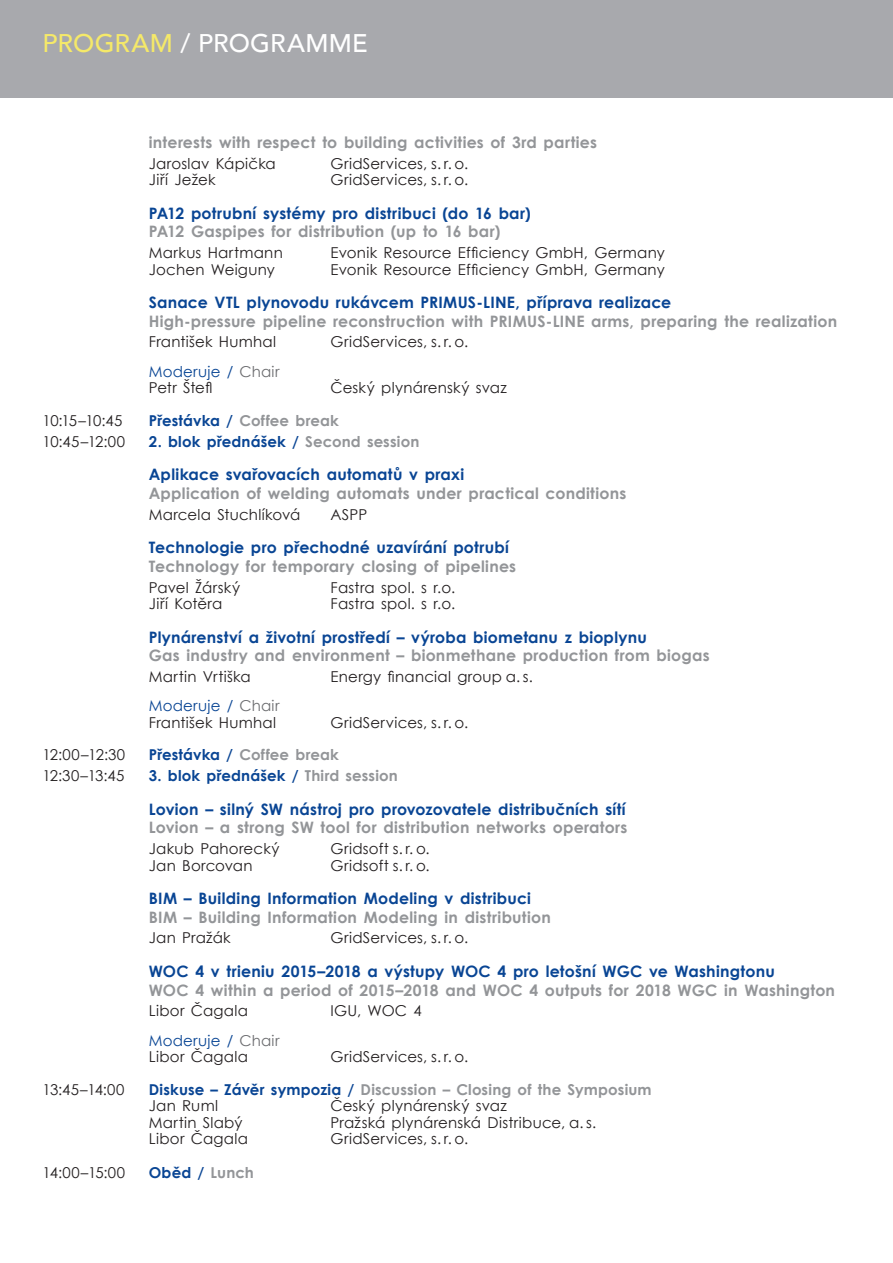
<style>
.page{position:relative;width:893px;height:1263px;background:#fff}
.page>*{position:absolute;margin:0;border:0;box-sizing:border-box;transform-origin:0 0}
.t1{font:500 25.5px "Avenir";letter-spacing:.01em;color:#fff}
.t2{font:700 15.75px "Century Gothic";letter-spacing:.015em;color:#939598}
.t3{font:700 15.75px "Century Gothic";letter-spacing:.015em;color:#094594}
.t4{font:15px/16.5px "Century Gothic";letter-spacing:.015em;color:#231f20}
.t5{font:700 15px/16.5px "Century Gothic";letter-spacing:.01em;color:#939598}
.t6{font:700 15px "Century Gothic";letter-spacing:.01em;color:#094594}
.t7{font:15px/16.5px "Century Gothic";letter-spacing:.01em;color:#094594}
.s1{color:#f5e969}
.s2{color:#6c6d70}
.s3{color:#231f20}
.s4{color:#094594}
.s5{color:#939598}
.s6{font-weight:400;color:#231f20}
</style>
<div class="page">
<div style="left:0;top:0;width:893px;height:98px;background:#a8a9ad"></div>
<h1 class="t1" style="left:43px;top:21px;width:327px"><span class="s1">PROGRAM</span> / PROGRAMME</h1>
<p class="t2" style="left:149px;top:130px;width:450px">interests with respect to building activities of 3rd parties</p>
<p class="t4" style="left:149px;top:155px;width:129px">Jaroslav Kápička</p>
<p class="t4" style="left:331px;top:155px;width:139px">GridServices, s. r. o.</p>
<p class="t4" style="left:149px;top:171px;width:68px">Jiří Ježek</p>
<p class="t4" style="left:331px;top:171px;width:139px">GridServices, s. r. o.</p>
<p class="t3" style="left:149px;top:201px;width:383px">PA12 potrubní systémy pro distribuci (do 16 bar)</p>
<p class="t2" style="left:149px;top:220px;width:353px">PA12 Gaspipes for distribution (up to 16 bar)</p>
<p class="t4" style="left:149px;top:244px;width:135px">Markus Hartmann</p>
<p class="t4" style="left:331px;top:244px;width:336px">Evonik Resource Efficiency GmbH, Germany</p>
<p class="t4" style="left:149px;top:261px;width:127px">Jochen Weiguny</p>
<p class="t4" style="left:331px;top:261px;width:336px">Evonik Resource Efficiency GmbH, Germany</p>
<p class="t3" style="left:149px;top:290px;width:524px">Sanace VTL plynovodu rukávcem PRIMUS-LINE, příprava realizace</p>
<p class="t2" style="left:149px;top:309px;width:690px">High-pressure pipeline reconstruction with PRIMUS-LINE arms, preparing the realization</p>
<p class="t4" style="left:149px;top:334px;width:129px">František Humhal</p>
<p class="t4" style="left:331px;top:334px;width:139px">GridServices, s. r. o.</p>
<p class="t7" style="left:149px;top:363px;width:132px">Moderuje / <span class="s2">Chair<br></span><span class="s3">Petr Štefl</span></p>
<p class="t4" style="left:331px;top:379px;width:178px">Český plynárenský svaz</p>
<p class="t4" style="left:43px;top:412px;width:82px">10:15–10:45</p>
<p class="t5" style="left:149px;top:412px;width:192px"><span class="s4">Přestávka /</span> Coffee break</p>
<p class="t4" style="left:43px;top:433px;width:84px">10:45–12:00</p>
<p class="t6" style="left:149px;top:430px;width:272px">2. blok přednášek / <span class="s5">Second session</span></p>
<p class="t3" style="left:149px;top:462px;width:317px">Aplikace svařovacích automatů v praxi</p>
<p class="t2" style="left:149px;top:481px;width:479px">Application of welding automats under practical conditions</p>
<p class="t4" style="left:149px;top:506px;width:153px">Marcela Stuchlíková</p>
<p class="t4" style="left:331px;top:506px;width:38px">ASPP</p>
<p class="t3" style="left:149px;top:535px;width:362px">Technologie pro přechodné uzavírání potrubí</p>
<p class="t2" style="left:149px;top:554px;width:369px">Technology for temporary closing of pipelines</p>
<p class="t4" style="left:149px;top:579px;width:93px">Pavel Žárský</p>
<p class="t4" style="left:331px;top:579px;width:126px">Fastra spol. s r.o.</p>
<p class="t4" style="left:149px;top:595px;width:75px">Jiří Kotěra</p>
<p class="t4" style="left:331px;top:595px;width:126px">Fastra spol. s r.o.</p>
<p class="t3" style="left:149px;top:625px;width:500px">Plynárenství a životní prostředí – výroba biometanu z bioplynu</p>
<p class="t2" style="left:149px;top:643px;width:562px">Gas industry and environment – bionmethane production from biogas</p>
<p class="t4" style="left:149px;top:668px;width:103px">Martin Vrtiška</p>
<p class="t4" style="left:331px;top:668px;width:204px">Energy financial group a. s.</p>
<p class="t4" style="left:149px;top:697px;width:132px"><span class="s4">Moderuje /</span> <span class="s2">Chair<br></span>František Humhal</p>
<p class="t4" style="left:331px;top:714px;width:139px">GridServices, s. r. o.</p>
<p class="t4" style="left:43px;top:746px;width:84px">12:00–12:30</p>
<p class="t5" style="left:149px;top:746px;width:192px"><span class="s4">Přestávka /</span> Coffee break</p>
<p class="t4" style="left:43px;top:767px;width:83px">12:30–13:45</p>
<p class="t6" style="left:149px;top:764px;width:251px">3. blok přednášek / <span class="s5">Third session</span></p>
<p class="t3" style="left:149px;top:797px;width:478px">Lovion – silný SW nástroj pro provozovatele distribučních sítí</p>
<p class="t2" style="left:149px;top:816px;width:480px">Lovion – a strong SW tool for distribution networks operators</p>
<p class="t4" style="left:149px;top:840px;width:132px">Jakub Pahorecký</p>
<p class="t4" style="left:331px;top:840px;width:101px">Gridsoft s. r. o.</p>
<p class="t4" style="left:149px;top:857px;width:105px">Jan Borcovan</p>
<p class="t4" style="left:331px;top:857px;width:101px">Gridsoft s. r. o.</p>
<p class="t3" style="left:149px;top:886px;width:384px">BIM – Building Information Modeling v distribuci</p>
<p class="t2" style="left:149px;top:905px;width:403px">BIM – Building Information Modeling in distribution</p>
<p class="t4" style="left:149px;top:929px;width:83px">Jan Pražák</p>
<p class="t4" style="left:331px;top:929px;width:139px">GridServices, s. r. o.</p>
<p class="t3" style="left:149px;top:959px;width:627px">WOC 4 v trieniu 2015–2018 a výstupy WOC 4 pro letošní WGC ve Washingtonu</p>
<p class="t2" style="left:149px;top:978px;width:688px">WOC 4 within a period of 2015–2018 and WOC 4 outputs for 2018 WGC in Washington</p>
<p class="t4" style="left:149px;top:1002px;width:101px">Libor Čagala</p>
<p class="t4" style="left:331px;top:1002px;width:93px">IGU, WOC 4</p>
<p class="t4" style="left:149px;top:1032px;width:132px"><span class="s4">Moderuje /</span> <span class="s2">Chair<br></span>Libor Čagala</p>
<p class="t4" style="left:331px;top:1048px;width:139px">GridServices, s. r. o.</p>
<p class="t4" style="left:43px;top:1081px;width:84px">13:45–14:00</p>
<p class="t5" style="left:149px;top:1080px;width:504px"><span class="s4">Diskuse – Závěr sympozia /</span> Discussion – Closing of the Symposium<br><span class="s6">Jan Ruml</span></p>
<p class="t4" style="left:331px;top:1097px;width:178px">Český plynárenský svaz</p>
<p class="t4" style="left:149px;top:1114px;width:95px">Martin Slabý</p>
<p class="t4" style="left:331px;top:1114px;width:267px">Pražská plynárenská Distribuce, a.s.</p>
<p class="t4" style="left:149px;top:1130px;width:101px">Libor Čagala</p>
<p class="t4" style="left:330px;top:1130px;width:139px">GridServices, s. r. o.</p>
<p class="t4" style="left:43px;top:1164px;width:84px">14:00–15:00</p>
<p class="t6" style="left:149px;top:1161px;width:107px">Oběd / <span class="s5">Lunch</span></p>
</div>
